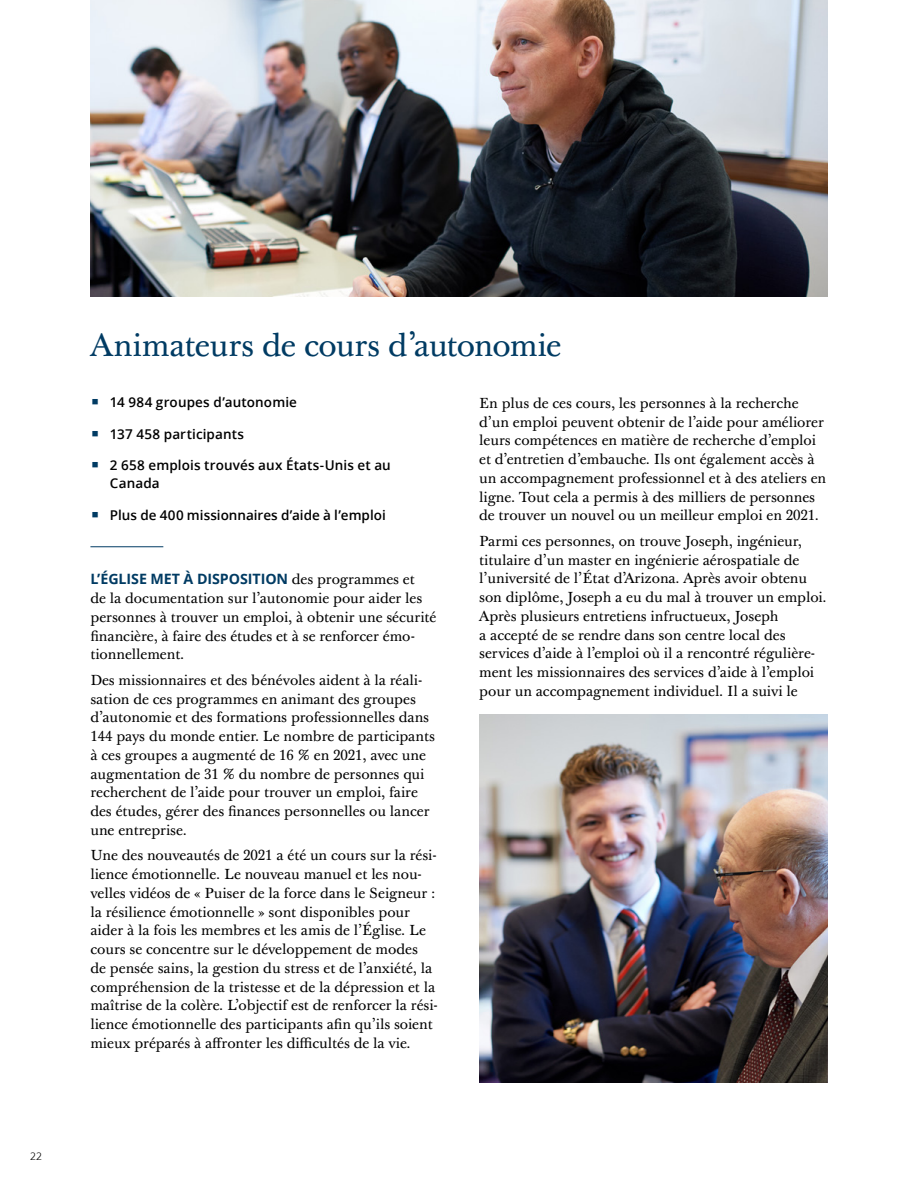
<style>
.page{position:relative;width:918px;height:1188px;background:#fff}
.page>*{position:absolute;margin:0;border:0;box-sizing:border-box;transform-origin:0 0}
.para_Level1HeadingBl{font:31.5px "Mc Kaylds Lat";letter-spacing:-.02em;color:#003b63}
.para_Level2RegularTe{font:14.25px/18.8px "Mc Kaylds Lat";letter-spacing:-.005em;color:#000}
.t1{font:600 13.5px/18px "Zoramlds Lat";letter-spacing:.01em;color:#000}
.t2{font:10.5px "Zoramlds Lat";color:#000}
.s1{font-family:"Mc Kaylds Lat";font-weight:400;font-style:italic;color:#003b63}
.s2{font-family:"Zoramlds Lat";font-weight:700;color:#003b63}
</style>
<div class="page">
<img style="left:479px;top:714px;width:349px;height:368px">
<hr style="left:90px;top:547px;width:73px;height:1px;background:#003b63">
<img style="left:90px;top:0;width:738px;height:297px">
<p class="t2" style="left:30px;top:1149px;width:14px">22</p>
<p class="para_Level1HeadingBl" style="left:90px;top:320px;width:472px">Animateurs de cours d’autonomie</p>
<p class="t1" style="left:90px;top:393px;width:208px"><span class="s1">▪</span> 14 984 groupes d’autonomie</p>
<p class="t1" style="left:90px;top:425px;width:155px"><span class="s1">▪</span> 137 458 participants</p>
<p class="t1" style="left:110px;top:456px;width:282px;text-indent:-20px"><span class="s1">▪</span> 2 658 emplois trouvés aux États-Unis et au<br>Canada</p>
<p class="t1" style="left:90px;top:506px;width:297px"><span class="s1">▪</span> Plus de 400 missionnaires d’aide à l’emploi</p>
<p class="para_Level2RegularTe" style="left:479px;top:394px;width:349px">En plus de ces cours, les personnes à la recherche d’un emploi peuvent obtenir de l’aide pour améliorer leurs compétences en matière de recherche d’emploi et d’entretien d’embauche. Ils ont également accès à un accompagnement professionnel et à des ateliers en ligne. Tout cela a permis à des milliers de personnes de trouver un nouvel ou un meilleur emploi en 2021.</p>
<p class="para_Level2RegularTe" style="left:479px;top:532px;width:349px">Parmi ces personnes, on trouve Joseph, ingénieur, titulaire d’un master en ingénierie aérospatiale de l’université de l’État d’Arizona. Après avoir obtenu son diplôme, Joseph a eu du mal à trouver un emploi.<br>Après plusieurs entretiens infructueux, Joseph<br>a accepté de se rendre dans son centre local des services d’aide à l’emploi où il a rencontré régulière&shy;ment les missionnaires des services d’aide à l’emploi pour un accompagnement individuel. Il a suivi le</p>
<p class="para_Level2RegularTe" style="left:90px;top:570px;width:348px"><span class="s2">L’ÉGLISE MET À DISPOSITION</span> des programmes et<br>de la documentation sur l’autonomie pour aider les personnes à trouver un emploi, à obtenir une sécurité financière, à faire des études et à se renforcer émo&shy;tionnellement.</p>
<p class="para_Level2RegularTe" style="left:90px;top:671px;width:346px">Des missionnaires et des bénévoles aident à la réali&shy;sation de ces programmes en animant des groupes d’autonomie et des formations professionnelles dans 144 pays du monde entier. Le nombre de participants à ces groupes a augmenté de 16 % en 2021, avec une augmentation de 31 % du nombre de personnes qui recherchent de l’aide pour trouver un emploi, faire des études, gérer des finances personnelles ou lancer une entreprise.</p>
<p class="para_Level2RegularTe" style="left:90px;top:846px;width:349px">Une des nouveautés de 2021 a été un cours sur la rési&shy;lience émotionnelle. Le nouveau manuel et les nou&shy;velles vidéos de « Puiser de la force dans le Seigneur : la résilience émotionnelle » sont disponibles pour aider à la fois les membres et les amis de l’Église. Le cours se concentre sur le développement de modes<br>de pensée sains, la gestion du stress et de l’anxiété, la compréhension de la tristesse et de la dépression et la maîtrise de la colère. L’objectif est de renforcer la rési&shy;lience émotionnelle des participants afin qu’ils soient mieux préparés à affronter les difficultés de la vie.</p>
</div>
